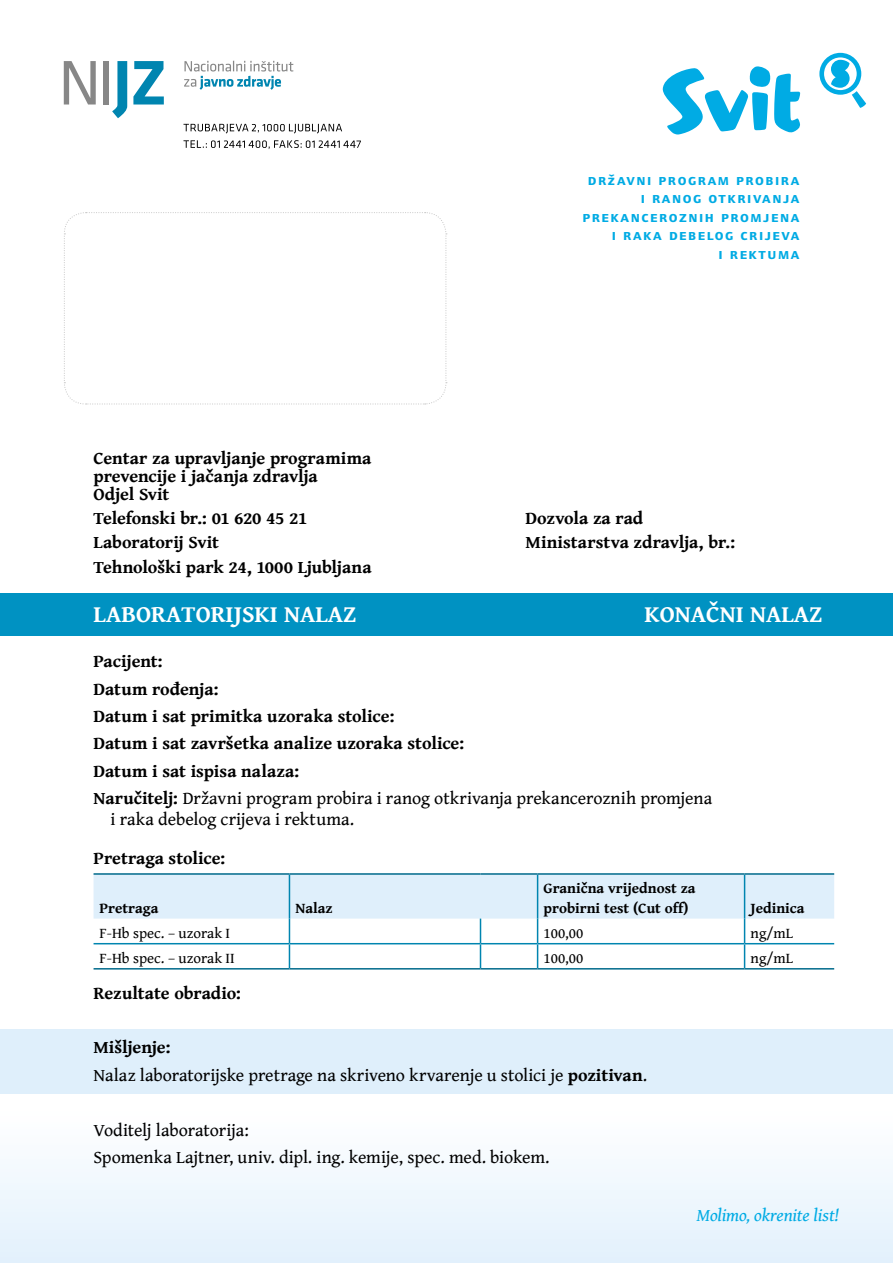
<style>
.page{position:relative;width:893px;height:1263px;background:#fff}
.page>*{position:absolute;margin:0;border:0;box-sizing:border-box;transform-origin:0 0}
.t1{font:700 24px "Gentium Book Basic";color:#fff}
.t2{font:700 18px/27.5px "Gentium Book Basic";letter-spacing:-.005em;color:#000}
.t3{font:18px/27.5px "Gentium Book Basic";letter-spacing:-.005em;color:#000}
.t4{font:italic 18px "Gentium Book Basic";letter-spacing:-.01em;color:#00abe4}
.t5{font:15.15px/18.5px "Form B Usans bold+sc+osf";letter-spacing:.1em;color:#00abe4;text-align:right}
.t6{font:700 15px/19.5px "Gentium Book Basic";color:#000}
.t7{font:15px "Gentium Book Basic";color:#000}
.s1{font-weight:400}
.s2{font-weight:700}
</style>
<div class="page">
<div style="left:0;top:1108px;width:893px;height:155px;background:linear-gradient(to right,#f1f8fe,#f1f8fe)"></div>
<div style="left:0;top:1029px;width:893px;height:65px;background:#dfeffb"></div>
<svg style="left:64px;top:212px;width:383px;height:193px"></svg>
<div style="left:0;top:593px;width:893px;height:42px;background:#0092c2"></div>
<svg style="left:94px;top:875px;width:740px;height:93px"></svg>
<hr style="left:94px;top:943px;width:195px;height:1px;background:#0085b0">
<hr style="left:289px;top:943px;width:191px;height:1px;background:#0085b0">
<hr style="left:480px;top:943px;width:58px;height:1px;background:#0085b0">
<hr style="left:538px;top:943px;width:207px;height:1px;background:#0085b0">
<hr style="left:745px;top:943px;width:89px;height:1px;background:#0085b0">
<hr style="left:94px;top:968px;width:195px;height:1px;background:#006a8b">
<hr style="left:289px;top:968px;width:191px;height:1px;background:#006a8b">
<hr style="left:480px;top:968px;width:58px;height:1px;background:#006a8b">
<hr style="left:538px;top:968px;width:207px;height:1px;background:#006a8b">
<hr style="left:745px;top:968px;width:89px;height:1px;background:#006a8b">
<hr style="left:94px;top:873px;width:195px;height:2px;background:#006a8b">
<hr style="left:289px;top:873px;width:191px;height:2px;background:#006a8b">
<hr style="left:480px;top:873px;width:58px;height:2px;background:#006a8b">
<hr style="left:538px;top:873px;width:207px;height:2px;background:#006a8b">
<hr style="left:745px;top:873px;width:89px;height:2px;background:#006a8b">
<svg style="left:662px;top:66px;width:138px;height:69px"></svg>
<svg style="left:819px;top:53px;width:47px;height:55px"></svg>
<svg style="left:183px;top:140px;width:178px;height:9px"></svg>
<svg style="left:183px;top:124px;width:159px;height:10px"></svg>
<svg style="left:184px;top:61px;width:109px;height:29px"></svg>
<svg style="left:64px;top:61px;width:32px;height:43px"></svg>
<div style="left:104px;top:61px;width:5px;height:43px;background:#878787"></div>
<svg style="left:112px;top:61px;width:15px;height:57px"></svg>
<svg style="left:133px;top:61px;width:31px;height:43px"></svg>
<p class="t5" style="left:582px;top:170px;width:218px">državni program probira i ranog otkrivanja prekanceroznih promjena i raka debelog crijeva<br>i rektuma</p>
<p class="t2" style="left:94px;top:448px;width:279px;line-height:18px">Centar za upravljanje programima prevencije i jačanja zdravlja<br>Odjel Svit</p>
<p class="t2" style="left:94px;top:504px;width:215px">Telefonski br.: 01 620 45 21</p>
<p class="t2" style="left:526px;top:504px;width:119px">Dozvola za rad</p>
<p class="t2" style="left:94px;top:528px;width:127px">Laboratorij Svit</p>
<p class="t2" style="left:526px;top:528px;width:211px">Ministarstva zdravlja, br.:</p>
<p class="t2" style="left:94px;top:552px;width:280px">Tehnološki park 24, 1000 Ljubljana</p>
<h1 class="t1" style="left:94px;top:596px;width:264px">LABORATORIJSKI NALAZ</h1>
<h1 class="t1" style="left:645px;top:596px;width:179px">KONAČNI NALAZ</h1>
<p class="t2" style="left:94px;top:647px;width:620px">Pacijent:<br>Datum rođenja:<br>Datum i sat primitka uzoraka stolice:<br>Datum i sat završetka analize uzoraka stolice:<br>Datum i sat ispisa nalaza:<br>Naručitelj: <span class="s1">Državni program probira i ranog otkrivanja prekanceroznih promjena</span></p>
<p class="t3" style="left:111px;top:805px;width:245px">i raka debelog crijeva i rektuma.</p>
<p class="t2" style="left:94px;top:844px;width:133px">Pretraga stolice:</p>
<p class="t6" style="left:100px;top:897px;width:60px">Pretraga</p>
<p class="t6" style="left:295px;top:897px;width:39px">Nalaz</p>
<p class="t6" style="left:544px;top:878px;width:153px">Granična vrijednost za probirni test (Cut off)</p>
<p class="t6" style="left:751px;top:897px;width:55px">Jedinica</p>
<p class="t7" style="left:100px;top:922px;width:132px">F-Hb spec. – uzorak I</p>
<p class="t7" style="left:544px;top:922px;width:41px">100,00</p>
<p class="t7" style="left:751px;top:922px;width:44px">ng/mL</p>
<p class="t7" style="left:100px;top:947px;width:137px">F-Hb spec. – uzorak II</p>
<p class="t7" style="left:544px;top:947px;width:41px">100,00</p>
<p class="t7" style="left:751px;top:947px;width:44px">ng/mL</p>
<p class="t2" style="left:94px;top:979px;width:149px">Rezultate obradio:</p>
<p class="t3" style="left:94px;top:1033px;width:555px"><span class="s2">Mišljenje:<br></span>Nalaz laboratorijske pretrage na skriveno krvarenje u stolici je <span class="s2">pozitivan</span>.</p>
<p class="t3" style="left:94px;top:1115px;width:457px">Voditelj laboratorija:<br>Spomenka Lajtner, univ. dipl. ing. kemije, spec. med. biokem.</p>
<p class="t4" style="left:697px;top:1202px;width:144px">Molimo, okrenite list!</p>
</div>
